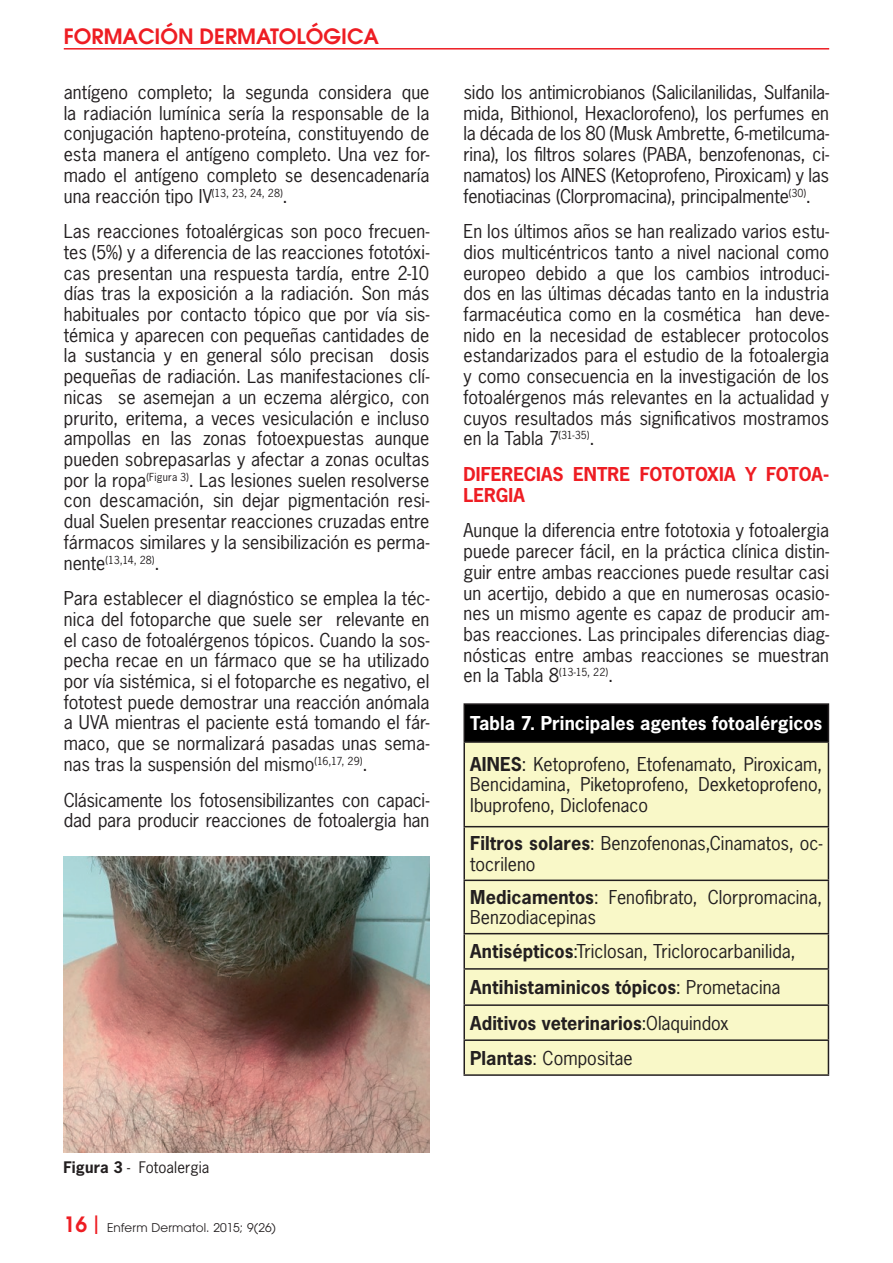
<style>
.page{position:relative;width:893px;height:1263px;background:#fff}
.page>*{position:absolute;margin:0;border:0;box-sizing:border-box;transform-origin:0 0}
.t1{font:600 21px "Avant Garde";color:#ee1d23}
.t2{font:18px/20.7px "News Gothic Std";letter-spacing:-.005em;color:#231f20;text-align:justify}
.t3{font:700 18px "News Gothic Std";letter-spacing:.005em;color:#fff}
.t4{font:700 18px/20.7px "News Gothic Std";letter-spacing:-.005em;color:#ee1d23}
.t5{font:15px "News Gothic Std";letter-spacing:.005em;color:#231f20}
.t6{font:12px "Avant Garde";color:#231f20}
.t7{font:10.5px "News Gothic Std";color:#231f20}
.s1{font-size:18px}
.s2{font-weight:700}
</style>
<div class="page">
<div style="left:464px;top:704px;width:364px;height:38px;background:#000"></div>
<div style="left:465px;top:743px;width:363px;height:331px;background:#f9f8c8"></div>
<hr style="left:463px;top:703px;width:366px;height:2px;background:#231f20">
<hr style="left:463px;top:705px;width:2px;height:36px;background:#231f20">
<hr style="left:828px;top:705px;width:1px;height:36px;background:#231f20">
<hr style="left:463px;top:741px;width:366px;height:2px;background:#231f20">
<hr style="left:463px;top:743px;width:2px;height:83px;background:#231f20">
<hr style="left:828px;top:743px;width:1px;height:83px;background:#231f20">
<hr style="left:463px;top:826px;width:366px;height:1px;background:#231f20">
<hr style="left:463px;top:827px;width:2px;height:52px;background:#231f20">
<hr style="left:828px;top:827px;width:1px;height:52px;background:#231f20">
<hr style="left:463px;top:879px;width:366px;height:2px;background:#231f20">
<hr style="left:463px;top:881px;width:2px;height:52px;background:#231f20">
<hr style="left:828px;top:881px;width:1px;height:52px;background:#231f20">
<hr style="left:463px;top:933px;width:366px;height:1px;background:#231f20">
<hr style="left:463px;top:934px;width:2px;height:34px;background:#231f20">
<hr style="left:828px;top:934px;width:1px;height:34px;background:#231f20">
<hr style="left:463px;top:968px;width:366px;height:2px;background:#231f20">
<hr style="left:463px;top:970px;width:2px;height:34px;background:#231f20">
<hr style="left:828px;top:970px;width:1px;height:34px;background:#231f20">
<hr style="left:463px;top:1004px;width:366px;height:2px;background:#231f20">
<hr style="left:463px;top:1006px;width:2px;height:33px;background:#231f20">
<hr style="left:828px;top:1006px;width:1px;height:33px;background:#231f20">
<hr style="left:463px;top:1039px;width:366px;height:2px;background:#231f20">
<hr style="left:463px;top:1041px;width:2px;height:33px;background:#231f20">
<hr style="left:828px;top:1041px;width:1px;height:33px;background:#231f20">
<hr style="left:463px;top:1074px;width:366px;height:2px;background:#231f20">
<img style="left:63px;top:856px;width:366px;height:296px">
<hr style="left:64px;top:48px;width:765px;height:2px;background:#ee1d23">
<p class="t1" style="left:64px;top:22px;width:317px">FORMACIÓN DERMATOLÓGICA</p>
<p class="t2" style="left:64px;top:82px;width:367px">antígeno completo; la segunda considera que la radiación lumínica sería la responsable de la conjugación hapteno-proteína, constituyendo de esta manera el antígeno completo. Una vez for&shy;mado el antígeno completo se desencadenaría una reacción tipo IV<sup>(13,</sup> <sup>23,</sup> <sup>24,</sup> <sup>28)</sup>.</p>
<p class="t2" style="left:64px;top:221px;width:367px">Las reacciones fotoalérgicas son poco frecuen&shy;tes (5%) y a diferencia de las reacciones fototóxi&shy;cas presentan una respuesta tardía, entre 2-10 días tras la exposición a la radiación. Son más habituales por contacto tópico que por vía sis&shy;témica y aparecen con pequeñas cantidades de la sustancia y en general sólo precisan dosis pequeñas de radiación. Las manifestaciones clí&shy;nicas se asemejan a un eczema alérgico, con prurito, eritema, a veces vesiculación e incluso ampollas en las zonas fotoexpuestas aunque pueden sobrepasarlas y afectar a zonas ocultas por la ropa<sup>(Figura</sup> <sup>3)</sup>. Las lesiones suelen resolverse con descamación, sin dejar pigmentación resi&shy;dual Suelen presentar reacciones cruzadas entre fármacos similares y la sensibilización es perma-</p>
<p class="t7" style="left:64px;top:553px;width:97px"><span class="s1">nente</span>(13,14, 28)<span class="s1">.</span></p>
<p class="t2" style="left:64px;top:588px;width:367px">Para establecer el diagnóstico se emplea la téc&shy;nica del fotoparche que suele ser relevante en el caso de fotoalérgenos tópicos. Cuando la sos&shy;pecha recae en un fármaco que se ha utilizado por vía sistémica, si el fotoparche es negativo, el fototest puede demostrar una reacción anómala a UVA mientras el paciente está tomando el fár&shy;maco, que se normalizará pasadas unas sema&shy;nas tras la suspensión del mismo<sup>(16,17,</sup> <sup>29)</sup>.</p>
<p class="t2" style="left:64px;top:789px;width:367px">Clásicamente los fotosensibilizantes con capaci&shy;dad para producir reacciones de fotoalergia han</p>
<p class="t2" style="left:463px;top:82px;width:367px">sido los antimicrobianos (Salicilanilidas, Sulfanila&shy;mida, Bithionol, Hexaclorofeno), los perfumes en la década de los 80 (Musk Ambrette, 6-metilcuma&shy;rina), los filtros solares (PABA, benzofenonas, ci&shy;namatos) los AINES (Ketoprofeno, Piroxicam) y las fenotiacinas (Clorpromacina), principalmente<sup>(30)</sup>.</p>
<p class="t2" style="left:463px;top:221px;width:367px">En los últimos años se han realizado varios estu&shy;dios multicéntricos tanto a nivel nacional como europeo debido a que los cambios introduci&shy;dos en las últimas décadas tanto en la industria farmacéutica como en la cosmética han deve&shy;nido en la necesidad de establecer protocolos estandarizados para el estudio de la fotoalergia y como consecuencia en la investigación de los fotoalérgenos más relevantes en la actualidad y cuyos resultados más significativos mostramos en la Tabla 7<sup>(31-35)</sup>.</p>
<p class="t4" style="left:463px;top:463px;width:367px">DIFERECIAS ENTRE FOTOTOXIA Y FOTOA-<br>LERGIA</p>
<p class="t2" style="left:463px;top:520px;width:367px">Aunque la diferencia entre fototoxia y fotoalergia puede parecer fácil, en la práctica clínica distin&shy;guir entre ambas reacciones puede resultar casi un acertijo, debido a que en numerosas ocasio&shy;nes un mismo agente es capaz de producir am&shy;bas reacciones. Las principales diferencias diag&shy;nósticas entre ambas reacciones se muestran en la Tabla 8<sup>(13-15,</sup> <sup>22)</sup>.</p>
<p class="t3" style="left:470px;top:711px;width:354px">Tabla 7. Principales agentes fotoalérgicos</p>
<p class="t2" style="left:470px;top:753px;width:354px"><span class="s2">AINES</span>: Ketoprofeno, Etofenamato, Piroxicam, Bencidamina, Piketoprofeno, Dexketoprofeno, Ibuprofeno, Diclofenaco</p>
<p class="t2" style="left:470px;top:833px;width:354px"><span class="s2">Filtros solares</span>: Benzofenonas,Cinamatos, oc&shy;tocrileno</p>
<p class="t2" style="left:470px;top:886px;width:354px"><span class="s2">Medicamentos</span>: Fenofibrato, Clorpromacina,<br>Benzodiacepinas</p>
<p class="t2" style="left:470px;top:934px;width:327px;line-height:35.4px;text-align:left"><span class="s2">Antisépticos</span>:Triclosan, Triclorocarbanilida, <span class="s2">Antihistaminicos tópicos</span>: Prometacina <span class="s2">Aditivos veterinarios</span>:Olaquindox <span class="s2">Plantas</span>: Compositae</p>
<p class="t5" style="left:63px;top:1157px;width:147px"><span class="s2">Figura 3</span> - Fotoalergia</p>
<p class="t1" style="left:64px;top:1211px;width:36px">16 ❘</p>
<p class="t6" style="left:107px;top:1221px;width:170px">Enferm Dermatol. 2015; 9(26)</p>
</div>
